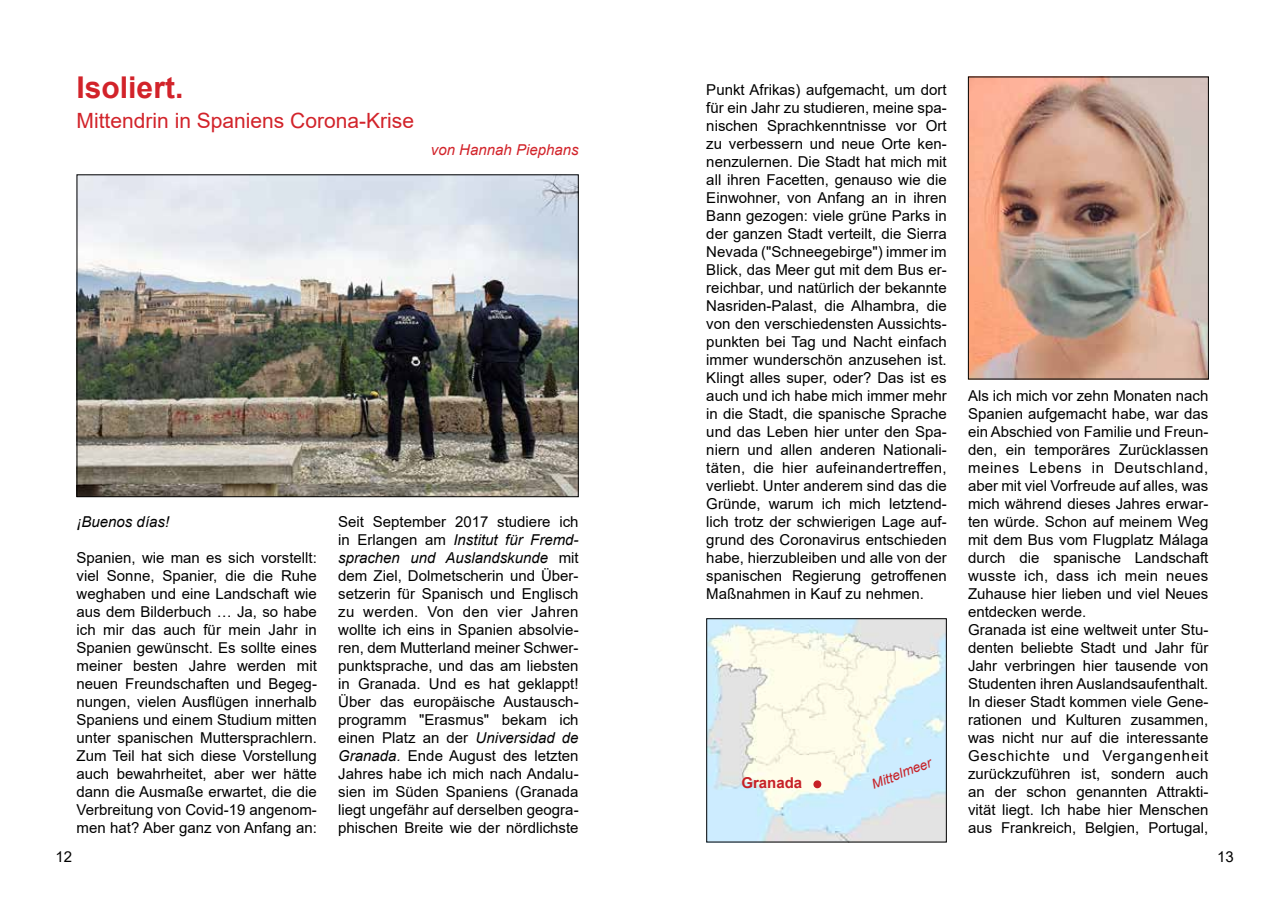
<style>
.page{position:relative;width:1285px;height:919px;background:#fff}
.page>*{position:absolute;margin:0;border:0;box-sizing:border-box;transform-origin:0 0}
.t1{font:700 30px "Arial";color:#d2232a}
.t2{font:21px "Arial";color:#d2232a}
.t3{font:15px/18px "Arial";color:#000;text-align:justify}
.t4{font:italic 15px "Arial";color:#d2232a}
.t5{font:italic 15px "Arial";color:#000}
.t6{font:700 15px "Arial";color:#c72127}
.t7{font:italic 13.5px "Arial";color:#c72127}
.s1{font-style:italic}
</style>
<div class="page">
<img style="left:708px;top:620px;width:236px;height:220px">
<div style="left:706px;top:618px;width:240px;height:224px;border:1px solid #000"></div>
<div style="left:813px;top:780px;width:8px;height:8px;border:2px solid #c72127;border-radius:50%"></div>
<img style="left:79px;top:176px;width:497px;height:319px">
<div style="left:77px;top:174px;width:501px;height:323px;border:1px solid #000"></div>
<img style="left:969px;top:79px;width:237px;height:298px">
<h1 class="t1" style="left:77px;top:67px;width:108px">Isoliert.</h1>
<h2 class="t2" style="left:77px;top:107px;width:339px">Mittendrin in Spaniens Corona-Krise</h2>
<p class="t4" style="left:431px;top:140px;width:149px">von Hannah Piephans</p>
<p class="t5" style="left:77px;top:512px;width:94px">¡Buenos días!</p>
<p class="t3" style="left:77px;top:548px;width:242px">Spanien, wie man es sich vorstellt: viel Sonne, Spanier, die die Ruhe weghaben und eine Landschaft wie aus dem Bilderbuch … Ja, so habe ich mir das auch für mein Jahr in Spanien gewünscht. Es sollte eines meiner besten Jahre werden mit neuen Freundschaften und Begeg&shy;nungen, vielen Ausflügen innerhalb Spaniens und einem Studium mitten unter spanischen Muttersprachlern.<br>Zum Teil hat sich diese Vorstellung auch bewahrheitet, aber wer hätte dann die Ausmaße erwartet, die die Verbreitung von Covid-19 angenom&shy;men hat? Aber ganz von Anfang an:</p>
<p class="t3" style="left:338px;top:512px;width:242px">Seit September 2017 studiere ich in Erlangen am <span class="s1">Institut für Fremd&shy;sprachen und Auslandskunde</span> mit dem Ziel, Dolmetscherin und Über&shy;setzerin für Spanisch und Englisch zu werden. Von den vier Jahren wollte ich eins in Spanien absolvie&shy;ren, dem Mutterland meiner Schwer&shy;punktsprache, und das am liebsten in Granada. Und es hat geklappt!<br>Über das europäische Austausch&shy;programm "Erasmus" bekam ich einen Platz an der <span class="s1">Universidad de Granada.</span> Ende August des letzten Jahres habe ich mich nach Andalu&shy;sien im Süden Spaniens (Granada liegt ungefähr auf derselben geogra&shy;phischen Breite wie der nördlichste</p>
<p class="t3" style="left:706px;top:80px;width:242px">Punkt Afrikas) aufgemacht, um dort für ein Jahr zu studieren, meine spa&shy;nischen Sprachkenntnisse vor Ort zu verbessern und neue Orte ken&shy;nenzulernen. Die Stadt hat mich mit all ihren Facetten, genauso wie die Einwohner, von Anfang an in ihren Bann gezogen: viele grüne Parks in der ganzen Stadt verteilt, die Sierra Nevada ("Schneegebirge") immer im Blick, das Meer gut mit dem Bus er&shy;reichbar, und natürlich der bekannte Nasriden-Palast, die Alhambra, die von den verschiedensten Aussichts&shy;punkten bei Tag und Nacht einfach immer wunderschön anzusehen ist.<br>Klingt alles super, oder? Das ist es auch und ich habe mich immer mehr in die Stadt, die spanische Sprache und das Leben hier unter den Spa&shy;niern und allen anderen Nationali&shy;täten, die hier aufeinandertreffen, verliebt. Unter anderem sind das die Gründe, warum ich mich letztend&shy;lich trotz der schwierigen Lage auf&shy;grund des Coronavirus entschieden habe, hierzubleiben und alle von der spanischen Regierung getroffenen Maßnahmen in Kauf zu nehmen.</p>
<p class="t6" style="left:741px;top:772px;width:62px">Granada</p>
<p class="t7" style="left:869px;top:776px;width:65px;rotate:-21deg">Mittelmeer</p>
<p class="t3" style="left:967px;top:386px;width:242px;text-align:left">Als ich mich vor zehn Monaten nach Spanien aufgemacht habe, war das ein Abschied von Familie und Freun&shy;den, ein temporäres Zurücklassen meines Lebens in Deutschland, aber mit viel Vorfreude auf alles, was mich während dieses Jahres erwar&shy;ten würde. Schon auf meinem Weg mit dem Bus vom Flugplatz Málaga durch die spanische Landschaft wusste ich, dass ich mein neues Zuhause hier lieben und viel Neues entdecken werde.<br>Granada ist eine weltweit unter Stu&shy;denten beliebte Stadt und Jahr für Jahr verbringen hier tausende von Studenten ihren Auslandsaufenthalt.<br>In dieser Stadt kommen viele Gene&shy;rationen und Kulturen zusammen, was nicht nur auf die interessante Geschichte und Vergangenheit zurückzuführen ist, sondern auch an der schon genannten Attrakti&shy;vität liegt. Ich habe hier Menschen aus Frankreich, Belgien, Portugal,</p>
<p class="t3" style="left:55px;top:847px;width:18px">12</p>
<p class="t3" style="left:1216px;top:847px;width:18px">13</p>
</div>
